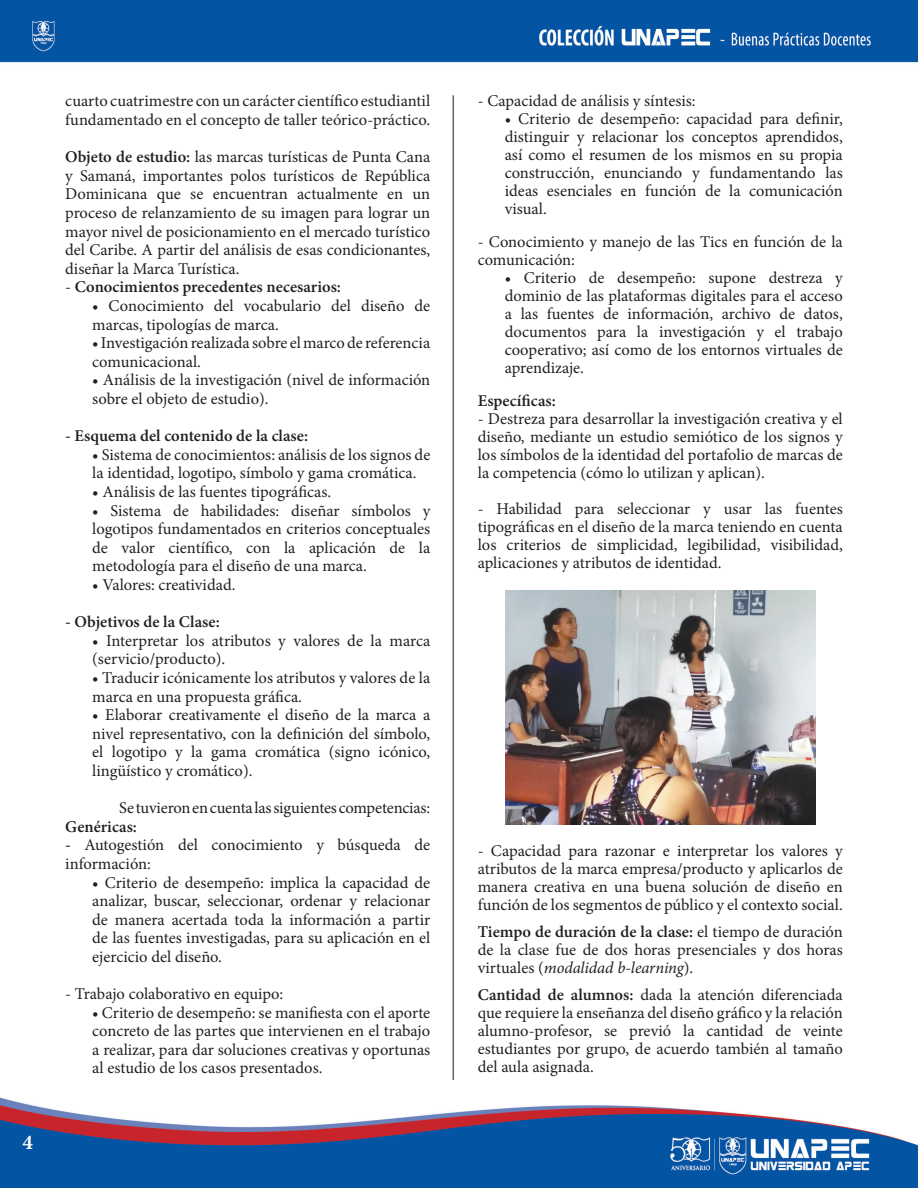
<style>
.page{position:relative;width:918px;height:1188px;background:#fff}
.page>*{position:absolute;margin:0;border:0;box-sizing:border-box;transform-origin:0 0}
.t1{font:700 21px "Minion Pro";color:#fff}
.t2{font:16.5px/18.6px "Minion Pro";color:#231f20;text-align:justify}
.t3{font:600 16.5px "Minion Pro";color:#231f20}
.s1{font-weight:600}
.s2{font-weight:400}
.s3{font-style:italic}
</style>
<div class="page">
<img style="left:0;top:0;width:918px;height:1188px">
<hr style="left:453px;top:95px;width:1px;height:985px;background:#231f20">
<img style="left:505px;top:591px;width:310px;height:233px">
<p class="t1" style="left:22px;top:1128px;width:12px">4</p>
<p class="t2" style="left:65px;top:92px;width:367px">cuarto cuatrimestre con un carácter científico estudiantil fundamentado en el concepto de taller teórico-práctico.</p>
<p class="t2" style="left:65px;top:148px;width:367px"><span class="s1">Objeto de estudio:</span> las marcas turísticas de Punta Cana y Samaná, importantes polos turísticos de República Dominicana que se encuentran actualmente en un proceso de relanzamiento de su imagen para lograr un mayor nivel de posicionamiento en el mercado turístico del Caribe. A partir del análisis de esas condicionantes, diseñar la Marca Turística.</p>
<p class="t3" style="left:65px;top:276px;width:277px"><span class="s2">-</span> Conocimientos precedentes necesarios:</p>
<p class="t2" style="left:92px;top:297px;width:340px">• Conocimiento del vocabulario del diseño de marcas, tipologías de marca.</p>
<p class="t2" style="left:92px;top:334px;width:340px">• Investigación realizada sobre el marco de referencia comunicacional.</p>
<p class="t2" style="left:92px;top:371px;width:340px">• Análisis de la investigación (nivel de información sobre el objeto de estudio).</p>
<p class="t3" style="left:65px;top:425px;width:244px">- Esquema del contenido de la clase:</p>
<p class="t2" style="left:92px;top:445px;width:340px">• Sistema de conocimientos: análisis de los signos de la identidad, logotipo, símbolo y gama cromática.</p>
<p class="t2" style="left:92px;top:482px;width:240px">• Análisis de las fuentes tipográficas.</p>
<p class="t2" style="left:92px;top:501px;width:340px">• Sistema de habilidades: diseñar símbolos y logotipos fundamentados en criterios conceptuales de valor científico, con la aplicación de la metodología para el diseño de una marca.</p>
<p class="t2" style="left:92px;top:575px;width:145px">• Valores: creatividad.</p>
<p class="t3" style="left:65px;top:610px;width:156px">- Objetivos de la Clase:</p>
<p class="t2" style="left:92px;top:631px;width:340px">• Interpretar los atributos y valores de la marca (servicio/producto).</p>
<p class="t2" style="left:92px;top:668px;width:340px">• Traducir icónicamente los atributos y valores de la marca en una propuesta gráfica.</p>
<p class="t2" style="left:92px;top:706px;width:340px">• Elaborar creativamente el diseño de la marca a nivel representativo, con la definición del símbolo, el logotipo y la gama cromática (signo icónico, lingüístico y cromático).</p>
<p class="t2" style="left:119px;top:799px;width:313px">Se tuvieron en cuenta las siguientes competencias:</p>
<p class="t3" style="left:65px;top:815px;width:73px">Genéricas:</p>
<p class="t2" style="left:65px;top:836px;width:367px"><span class="s1">-</span> Autogestión del conocimiento y búsqueda de información:</p>
<p class="t2" style="left:92px;top:873px;width:340px">• Criterio de desempeño: implica la capacidad de analizar, buscar, seleccionar, ordenar y relacionar de manera acertada toda la información a partir de las fuentes investigadas, para su aplicación en el ejercicio del diseño.</p>
<p class="t2" style="left:65px;top:985px;width:220px">- Trabajo colaborativo en equipo:</p>
<p class="t2" style="left:92px;top:1003px;width:340px">• Criterio de desempeño: se manifiesta con el aporte concreto de las partes que intervienen en el trabajo a realizar, para dar soluciones creativas y oportunas al estudio de los casos presentados.</p>
<p class="t2" style="left:478px;top:92px;width:219px">- Capacidad de análisis y síntesis:</p>
<p class="t2" style="left:505px;top:110px;width:340px;line-height:18px">• Criterio de desempeño: capacidad para definir, distinguir y relacionar los conceptos aprendidos, así como el resumen de los mismos en su propia construcción, enunciando y fundamentando las ideas esenciales en función de la comunicación visual.</p>
<p class="t2" style="left:478px;top:233px;width:367px;line-height:18px">- Conocimiento y manejo de las Tics en función de la comunicación:</p>
<p class="t2" style="left:505px;top:269px;width:340px;line-height:18px">• Criterio de desempeño: supone destreza y dominio de las plataformas digitales para el acceso a las fuentes de información, archivo de datos, documentos para la investigación y el trabajo cooperativo; así como de los entornos virtuales de aprendizaje.</p>
<p class="t3" style="left:478px;top:390px;width:80px">Específicas:</p>
<p class="t2" style="left:478px;top:410px;width:367px;line-height:18px">- Destreza para desarrollar la investigación creativa y el diseño, mediante un estudio semiótico de los signos y los símbolos de la identidad del portafolio de marcas de la competencia (cómo lo utilizan y aplican).</p>
<p class="t2" style="left:478px;top:500px;width:367px;line-height:18px">- Habilidad para seleccionar y usar las fuentes tipográficas en el diseño de la marca teniendo en cuenta los criterios de simplicidad, legibilidad, visibilidad, aplicaciones y atributos de identidad.</p>
<p class="t2" style="left:478px;top:842px;width:367px;line-height:18px">- Capacidad para razonar e interpretar los valores y atributos de la marca empresa/producto y aplicarlos de manera creativa en una buena solución de diseño en función de los segmentos de público y el contexto social.</p>
<p class="t2" style="left:478px;top:923px;width:367px;line-height:18px"><span class="s1">Tiempo de duración de la clase:</span> el tiempo de duración de la clase fue de dos horas presenciales y dos horas virtuales (<span class="s3">modalidad b-learning</span>).</p>
<p class="t2" style="left:478px;top:986px;width:367px;line-height:18px"><span class="s1">Cantidad de alumnos:</span> dada la atención diferenciada que requiere la enseñanza del diseño gráfico y la relación alumno-profesor, se previó la cantidad de veinte estudiantes por grupo, de acuerdo también al tamaño del aula asignada.</p>
</div>
